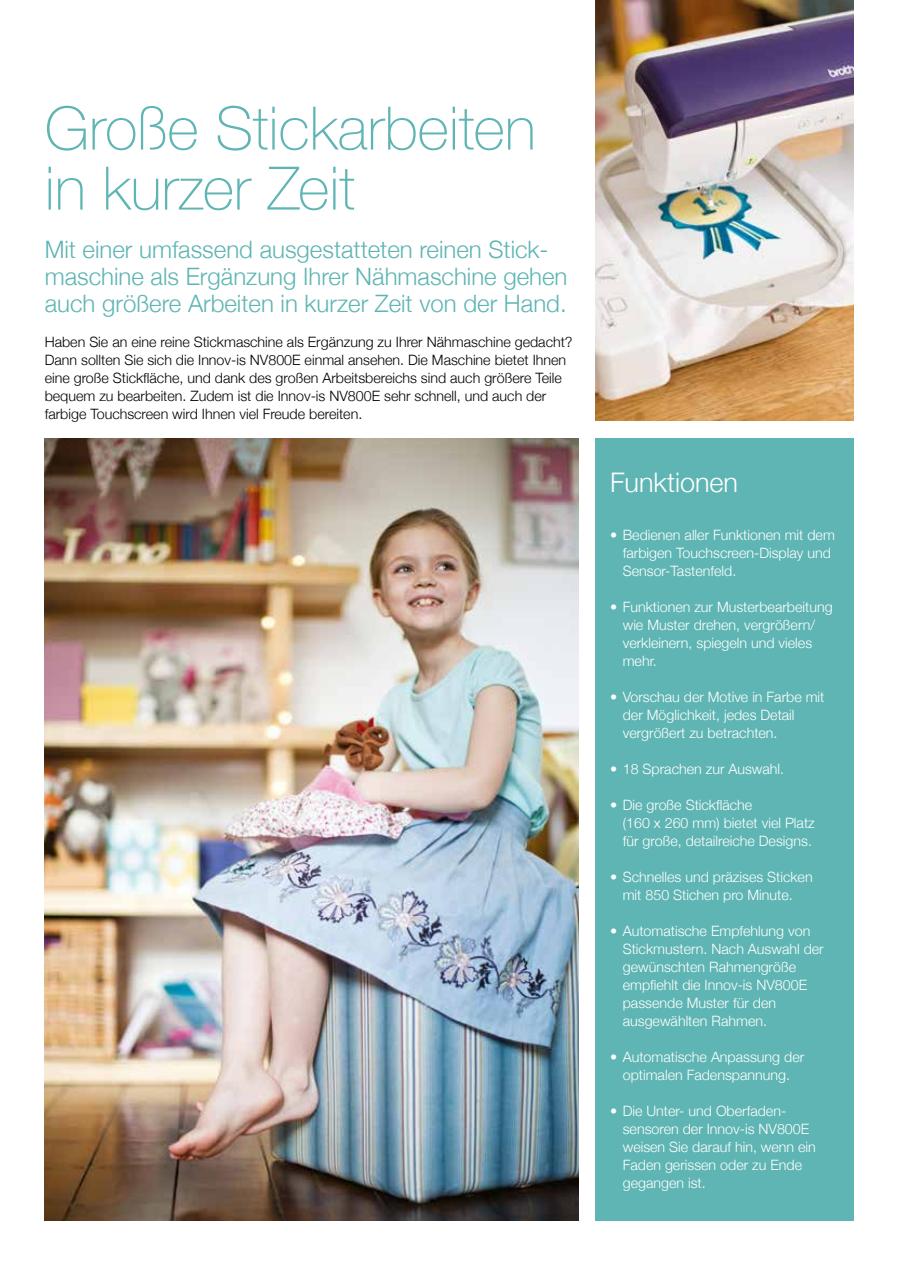
<style>
.page{position:relative;width:898px;height:1263px;background:#fff}
.page>*{position:absolute;margin:0;border:0;box-sizing:border-box;transform-origin:0 0}
.t1{font:100 60px/60px "Helvetica Neue";color:#5eb5b3}
.t2{font:300 27px "Helvetica Neue";color:#fff}
.t3{font:300 24px/27px "Helvetica Neue";color:#5eb5b3}
.t4{font:300 14.25px/18px "Helvetica Neue";color:#fff}
.t5{font:300 14.25px/18px "Helvetica Neue";color:#000}
</style>
<div class="page">
<img style="left:45px;top:438px;width:533px;height:782px">
<div style="left:595px;top:438px;width:258px;height:782px;background:#5eb5b3"></div>
<img style="left:595px;top:0;width:257px;height:421px">
<h1 class="t1" style="left:45px;top:97px;width:492px">Große Stickarbeiten in kurzer Zeit</h1>
<h3 class="t3" style="left:45px;top:235px;width:524px">Mit einer umfassend ausgestatteten reinen Stick&shy;maschine als Ergänzung Ihrer Nähmaschine gehen auch größere Arbeiten in kurzer Zeit von der Hand.</h3>
<p class="t5" style="left:45px;top:332px;width:529px">Haben Sie an eine reine Stickmaschine als Ergänzung zu Ihrer Nähmaschine gedacht?<br>Dann sollten Sie sich die Innov-is NV800E einmal ansehen. Die Maschine bietet Ihnen eine große Stickfläche, und dank des großen Arbeitsbereichs sind auch größere Teile bequem zu bearbeiten. Zudem ist die Innov-is NV800E sehr schnell, und auch der farbige Touchscreen wird Ihnen viel Freude bereiten.</p>
<h2 class="t2" style="left:609px;top:465px;width:130px">Funktionen</h2>
<p class="t4" style="left:622px;top:525px;width:213px;text-indent:-13px">• Bedienen aller Funktionen mit dem farbigen Touchscreen-Display und<br>Sensor-Tastenfeld.</p>
<p class="t4" style="left:622px;top:597px;width:211px;text-indent:-13px">• Funktionen zur Musterbearbeitung wie Muster drehen, vergrößern/ verkleinern, spiegeln und vieles mehr.</p>
<p class="t4" style="left:622px;top:687px;width:203px;text-indent:-13px">• Vorschau der Motive in Farbe mit der Möglichkeit, jedes Detail vergrößert zu betrachten.</p>
<p class="t4" style="left:609px;top:759px;width:176px">• 18 Sprachen zur Auswahl.</p>
<p class="t4" style="left:622px;top:795px;width:193px;text-indent:-13px">• Die große Stickfläche<br>(160 x 260 mm) bietet viel Platz für große, detailreiche Designs.</p>
<p class="t4" style="left:609px;top:867px;width:204px;text-align:center">• Schnelles und präzises Sticken mit 850 Stichen pro Minute.</p>
<p class="t4" style="left:622px;top:921px;width:202px;text-indent:-13px">• Automatische Empfehlung von<br>Stickmustern. Nach Auswahl der gewünschten Rahmengröße empfiehlt die Innov‑is NV800E passende Muster für den ausgewählten Rahmen.</p>
<p class="t4" style="left:609px;top:1047px;width:196px;text-align:center">• Automatische Anpassung der optimalen Fadenspannung.</p>
<p class="t4" style="left:622px;top:1101px;width:194px;text-indent:-13px">• Die Unter- und Oberfaden&shy;sensoren der Innov-is NV800E weisen Sie darauf hin, wenn ein<br>Faden gerissen oder zu Ende gegangen ist.</p>
</div>
